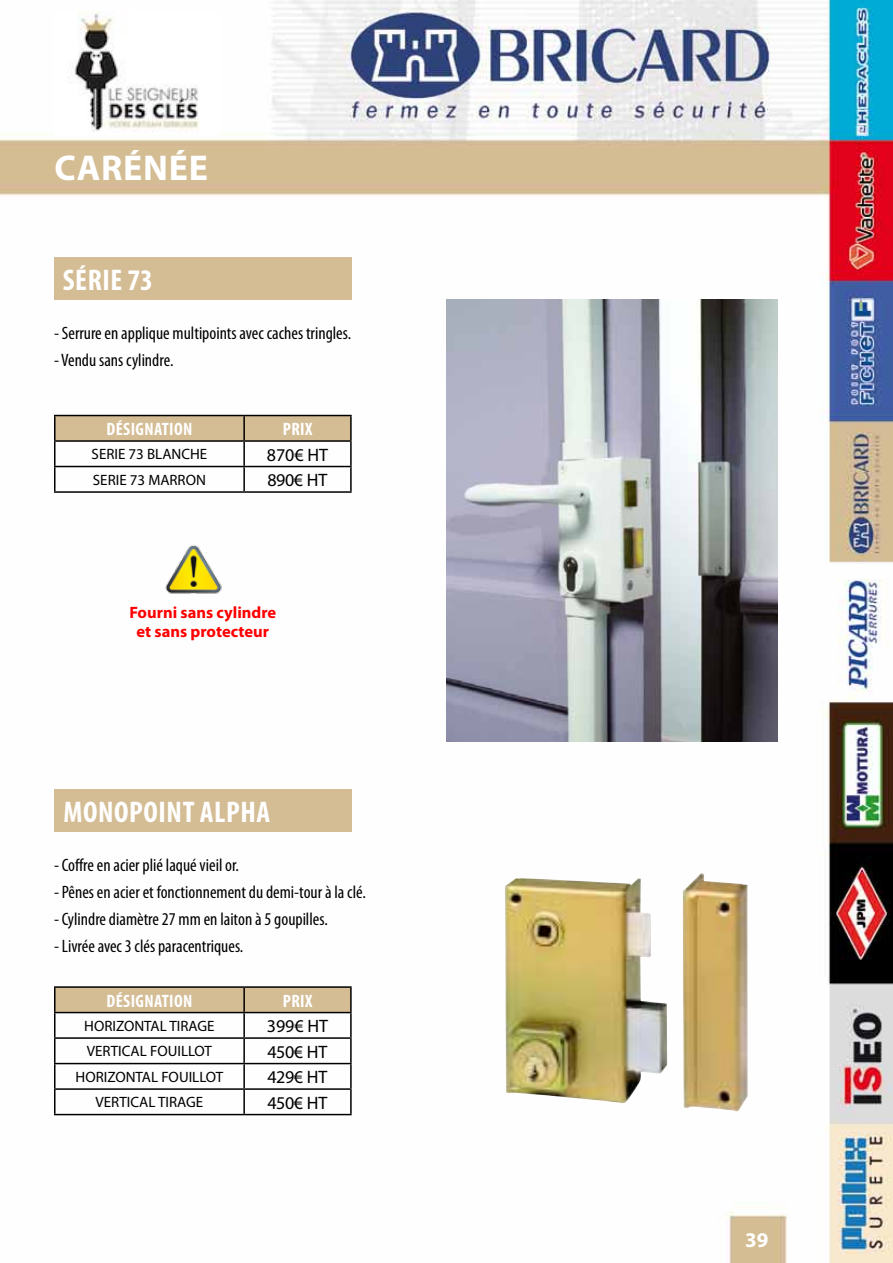
<style>
.page{position:relative;width:893px;height:1263px;background:#fff}
.page>*{position:absolute;margin:0;border:0;box-sizing:border-box;transform-origin:0 0}
.t1{font:700 36px "Myriad Pro";letter-spacing:.02em;color:#fff}
.t2{font:700 condensed 30px "Myriad Pro";letter-spacing:.02em;color:#fff}
.t3{font:700 21px "Myriad Pro";color:#fff}
.t4{font:condensed 18px "Myriad Pro";color:#000}
.t5{font:18px "Myriad Pro";color:#000}
.t6{font:700 condensed 18px "Myriad Pro";letter-spacing:.02em;color:#fff}
.t7{font:700 16.5px/19.8px "Myriad Pro";color:#fe0000;text-align:center}
.t8{font:15px "Myriad Pro";color:#000}
</style>
<div class="page">
<img style="left:0;top:0;width:893px;height:1263px">
<div style="left:54px;top:257px;width:298px;height:43px;background:#d4bc94"></div>
<div style="left:54px;top:789px;width:298px;height:43px;background:#d4bc94"></div>
<img style="left:161px;top:537px;width:65px;height:64px">
<div style="left:55px;top:415px;width:189px;height:26px;background:#d4bc94"></div>
<div style="left:244px;top:415px;width:107px;height:26px;background:#d4bc94"></div>
<hr style="left:54px;top:442px;width:2px;height:24px;background:#000">
<hr style="left:243px;top:442px;width:2px;height:24px;background:#000">
<hr style="left:350px;top:442px;width:2px;height:24px;background:#000">
<hr style="left:54px;top:466px;width:190px;height:1px;background:#000">
<hr style="left:54px;top:467px;width:2px;height:24px;background:#000">
<hr style="left:244px;top:466px;width:108px;height:1px;background:#000">
<hr style="left:243px;top:467px;width:2px;height:24px;background:#000">
<hr style="left:350px;top:467px;width:2px;height:24px;background:#000">
<hr style="left:54px;top:491px;width:190px;height:2px;background:#000">
<hr style="left:244px;top:491px;width:108px;height:2px;background:#000">
<hr style="left:54px;top:415px;width:190px;height:1px;background:#000">
<hr style="left:54px;top:416px;width:2px;height:24px;background:#000">
<hr style="left:244px;top:415px;width:108px;height:1px;background:#000">
<hr style="left:243px;top:416px;width:2px;height:24px;background:#000">
<hr style="left:350px;top:416px;width:2px;height:24px;background:#000">
<hr style="left:54px;top:440px;width:190px;height:2px;background:#000">
<hr style="left:244px;top:440px;width:108px;height:2px;background:#000">
<div style="left:55px;top:987px;width:189px;height:25px;background:#d4bc94"></div>
<div style="left:244px;top:987px;width:107px;height:25px;background:#d4bc94"></div>
<hr style="left:54px;top:1013px;width:2px;height:24px;background:#000">
<hr style="left:243px;top:1013px;width:2px;height:24px;background:#000">
<hr style="left:350px;top:1013px;width:2px;height:24px;background:#000">
<hr style="left:54px;top:1037px;width:190px;height:2px;background:#000">
<hr style="left:54px;top:1039px;width:2px;height:24px;background:#000">
<hr style="left:244px;top:1037px;width:108px;height:2px;background:#000">
<hr style="left:243px;top:1039px;width:2px;height:24px;background:#000">
<hr style="left:350px;top:1039px;width:2px;height:24px;background:#000">
<hr style="left:54px;top:1063px;width:190px;height:1px;background:#000">
<hr style="left:54px;top:1064px;width:2px;height:24px;background:#000">
<hr style="left:244px;top:1063px;width:108px;height:1px;background:#000">
<hr style="left:243px;top:1064px;width:2px;height:24px;background:#000">
<hr style="left:350px;top:1064px;width:2px;height:24px;background:#000">
<hr style="left:54px;top:1088px;width:190px;height:2px;background:#000">
<hr style="left:54px;top:1090px;width:2px;height:24px;background:#000">
<hr style="left:244px;top:1088px;width:108px;height:2px;background:#000">
<hr style="left:243px;top:1090px;width:2px;height:24px;background:#000">
<hr style="left:350px;top:1090px;width:2px;height:24px;background:#000">
<hr style="left:54px;top:1114px;width:190px;height:1px;background:#000">
<hr style="left:244px;top:1114px;width:108px;height:1px;background:#000">
<hr style="left:54px;top:986px;width:190px;height:2px;background:#000">
<hr style="left:54px;top:988px;width:2px;height:24px;background:#000">
<hr style="left:244px;top:986px;width:108px;height:2px;background:#000">
<hr style="left:243px;top:988px;width:2px;height:24px;background:#000">
<hr style="left:350px;top:988px;width:2px;height:24px;background:#000">
<hr style="left:54px;top:1012px;width:190px;height:1px;background:#000">
<hr style="left:244px;top:1012px;width:108px;height:1px;background:#000">
<img style="left:505px;top:873px;width:243px;height:238px">
<img style="left:446px;top:300px;width:331px;height:442px">
<img style="left:55px;top:12px;width:165px;height:123px">
<h1 class="t1" style="left:54px;top:145px;width:155px">carénée</h1>
<h2 class="t2" style="left:63px;top:261px;width:92px">SÉRIE 73</h2>
<p class="t4" style="left:54px;top:322px;width:299px">- Serrure en applique multipoints avec caches tringles.</p>
<p class="t4" style="left:54px;top:349px;width:121px">- Vendu sans cylindre.</p>
<p class="t6" style="left:107px;top:418px;width:87px">DÉSIGNATION</p>
<p class="t6" style="left:283px;top:418px;width:31px">PRI X</p>
<p class="t8" style="left:92px;top:445px;width:117px">SERIE 73 BLANCHE</p>
<p class="t5" style="left:267px;top:443px;width:63px">870€ HT</p>
<p class="t8" style="left:93px;top:471px;width:115px">SERIE 73 MARRON</p>
<p class="t5" style="left:268px;top:469px;width:61px">890€ HT</p>
<p class="t7" style="left:129px;top:602px;width:148px">Fourni sans cylindre et sans protecteur</p>
<h2 class="t2" style="left:63px;top:793px;width:208px">MONOPOINT ALPHA</h2>
<p class="t4" style="left:54px;top:854px;width:187px">- Coffre en acier plié laqué vieil or.</p>
<p class="t4" style="left:54px;top:881px;width:313px">- Pênes en acier et fonctionnement du demi-tour à la clé.</p>
<p class="t4" style="left:54px;top:908px;width:275px">- Cylindre diamètre 27 mm en laiton à 5 goupilles.</p>
<p class="t4" style="left:54px;top:935px;width:191px">- Livrée avec 3 clés paracentriques.</p>
<p class="t6" style="left:107px;top:989px;width:87px">DÉSIGNATION</p>
<p class="t6" style="left:283px;top:989px;width:31px">PRI X</p>
<p class="t8" style="left:84px;top:1017px;width:132px">HORIZONTAL TIRAGE</p>
<p class="t5" style="left:267px;top:1015px;width:63px">399€ HT</p>
<p class="t8" style="left:87px;top:1042px;width:127px">VERTICAL FOUILLOT</p>
<p class="t5" style="left:268px;top:1040px;width:61px">450€ HT</p>
<p class="t8" style="left:76px;top:1068px;width:149px">HORIZONTAL FOUILLOT</p>
<p class="t5" style="left:268px;top:1066px;width:61px">429€ HT</p>
<p class="t8" style="left:96px;top:1093px;width:109px">VERTICAL TIRAGE</p>
<p class="t5" style="left:268px;top:1091px;width:61px">450€ HT</p>
<p class="t3" style="left:745px;top:1227px;width:25px">39</p>
</div>
